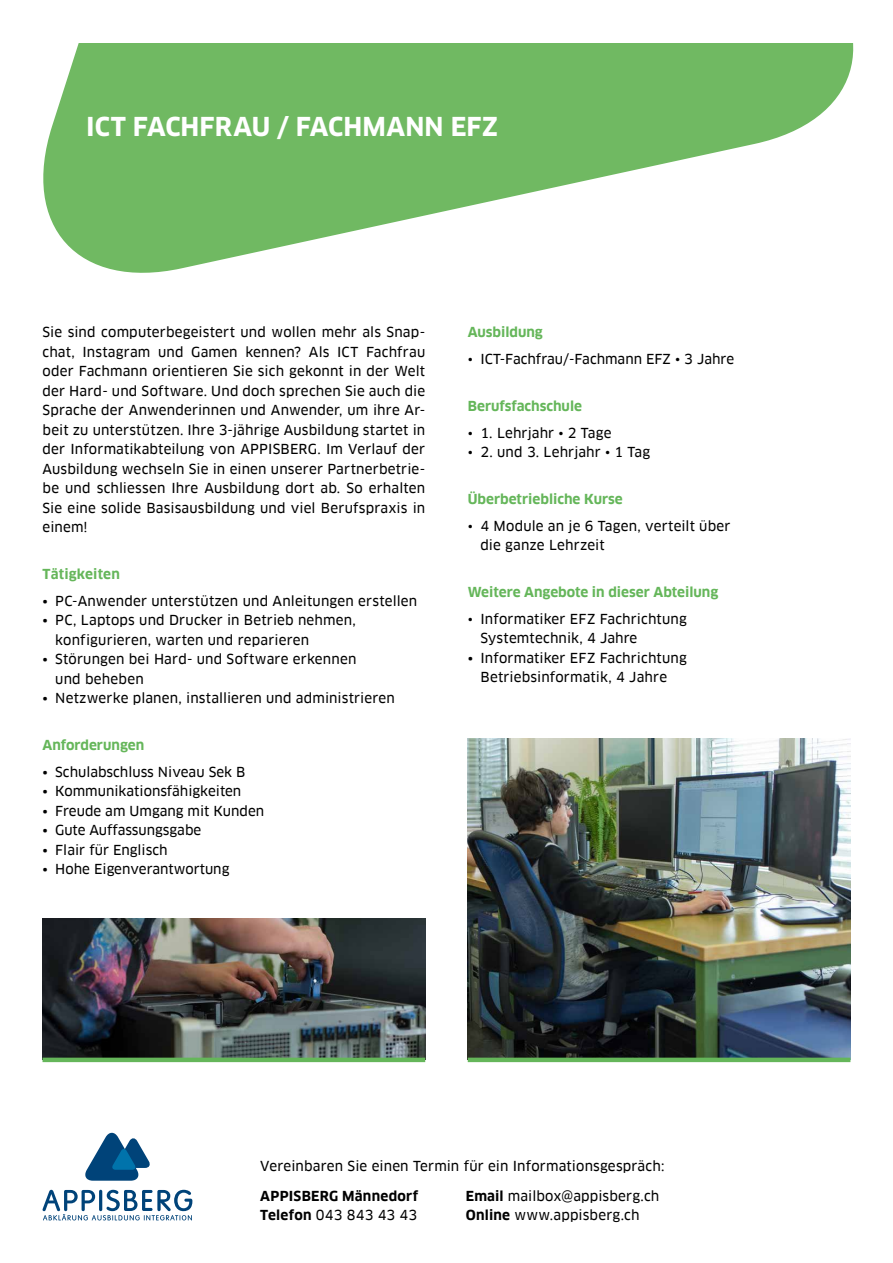
<style>
.page{position:relative;width:893px;height:1263px;background:#fff}
.page>*{position:absolute;margin:0;border:0;box-sizing:border-box;transform-origin:0 0}
.t1{font:700 25.5px "Clan Pro";color:#fff}
.t2{font:13.5px/19.5px "Clan Offc Pro News";letter-spacing:.01em;color:#000}
.t3{font:700 13.5px "Clan Offc Pro";color:#65b65a}
.t4{font:700 13.5px "Clan Offc Pro";letter-spacing:.02em;color:#000}
.s1{font-family:"DIN";font-weight:700;font-size:10.5px}
.s2{font-family:"Clan Offc Pro";font-weight:700}
</style>
<div class="page">
<img style="left:468px;top:738px;width:382px;height:320px">
<img style="left:43px;top:918px;width:382px;height:140px">
<hr style="left:468px;top:1058px;width:382px;height:4px;background:#65b65a">
<hr style="left:43px;top:1058px;width:382px;height:4px;background:#65b65a">
<svg style="left:85px;top:1132px;width:65px;height:49px"></svg>
<svg style="left:43px;top:1190px;width:149px;height:30px"></svg>
<svg style="left:43px;top:43px;width:811px;height:230px;fill:#70b962"></svg>
<h1 class="t1" style="left:86px;top:112px;width:413px">ICT FACHFRAU / FACHMANN EFZ</h1>
<p class="t2" style="left:43px;top:322px;width:384px;text-align:justify">Sie sind computerbegeistert und wollen mehr als Snap&shy;chat, Instagram und Gamen kennen? Als ICT Fachfrau oder Fachmann orientieren Sie sich gekonnt in der Welt der Hard- und Software. Und doch sprechen Sie auch die Sprache der Anwenderinnen und Anwender, um ihre Ar&shy;beit zu unterstützen. Ihre 3-jährige Ausbildung startet in der Informatikabteilung von APPISBERG. Im Verlauf der Ausbildung wechseln Sie in einen unserer Partnerbetrie&shy;be und schliessen Ihre Ausbildung dort ab. So erhalten Sie eine solide Basisausbildung und viel Berufspraxis in einem!</p>
<p class="t3" style="left:43px;top:566px;width:79px">Tätigkeiten</p>
<p class="t2" style="left:43px;top:591px;width:376px">• PC-Anwender unterstützen und Anleitungen erstellen</p>
<p class="t2" style="left:55px;top:610px;width:302px;text-indent:-13px">• PC, Laptops und Drucker in Betrieb nehmen, konfigurieren, warten und reparieren</p>
<p class="t2" style="left:55px;top:649px;width:303px;text-indent:-13px">• Störungen bei Hard- und Software erkennen und beheben</p>
<p class="t2" style="left:43px;top:688px;width:354px">• Netzwerke planen, installieren und administrieren</p>
<p class="t3" style="left:43px;top:737px;width:103px">Anforderungen</p>
<p class="t2" style="left:43px;top:762px;width:204px">• Schulabschluss Niveau Sek B</p>
<p class="t2" style="left:43px;top:781px;width:200px">• Kommunikationsfähigkeiten</p>
<p class="t2" style="left:43px;top:801px;width:223px">• Freude am Umgang mit Kunden</p>
<p class="t2" style="left:43px;top:820px;width:160px">• Gute Auffassungsgabe</p>
<p class="t2" style="left:43px;top:840px;width:127px">• Flair für Englisch</p>
<p class="t2" style="left:43px;top:859px;width:188px">• Hohe Eigenverantwortung</p>
<p class="t3" style="left:468px;top:324px;width:77px">Ausbildung</p>
<p class="t2" style="left:468px;top:349px;width:268px"><span class="s1">•</span> ICT-Fachfrau/-Fachmann EFZ <span class="s1">•</span> 3 Jahre</p>
<p class="t3" style="left:468px;top:398px;width:116px">Berufsfachschule</p>
<p class="t2" style="left:468px;top:423px;width:145px"><span class="s1">•</span> 1. Lehrjahr <span class="s1">•</span> 2 Tage</p>
<p class="t2" style="left:468px;top:442px;width:184px"><span class="s1">•</span> 2. und 3. Lehrjahr <span class="s1">•</span> 1 Tag</p>
<p class="t3" style="left:468px;top:491px;width:157px">Überbetriebliche Kurse</p>
<p class="t2" style="left:480px;top:516px;width:252px;text-indent:-13px"><span class="s1">•</span> 4 Module an je 6 Tagen, verteilt über die ganze Lehrzeit</p>
<p class="t3" style="left:468px;top:584px;width:252px">Weitere Angebote in dieser Abteilung</p>
<p class="t2" style="left:480px;top:609px;width:208px;text-indent:-13px"><span class="s1">•</span> Informatiker EFZ Fachrichtung<br>Systemtechnik, 4 Jahre</p>
<p class="t2" style="left:468px;top:648px;width:221px;text-align:center">• Informatiker EFZ Fachrichtung<br>Betriebsinformatik, 4 Jahre</p>
<p class="t2" style="left:260px;top:1156px;width:406px">Vereinbaren Sie einen Termin für ein Informationsgespräch:</p>
<p class="t4" style="left:260px;top:1188px;width:160px">APPISBERG Männedorf</p>
<p class="t2" style="left:466px;top:1186px;width:195px"><span class="s2">Email</span> mailbox@appisberg.ch</p>
<p class="t2" style="left:260px;top:1205px;width:158px"><span class="s2">Telefon</span> 043 843 43 43</p>
<p class="t2" style="left:466px;top:1205px;width:175px"><span class="s2">Online</span> www.appisberg.ch</p>
</div>
